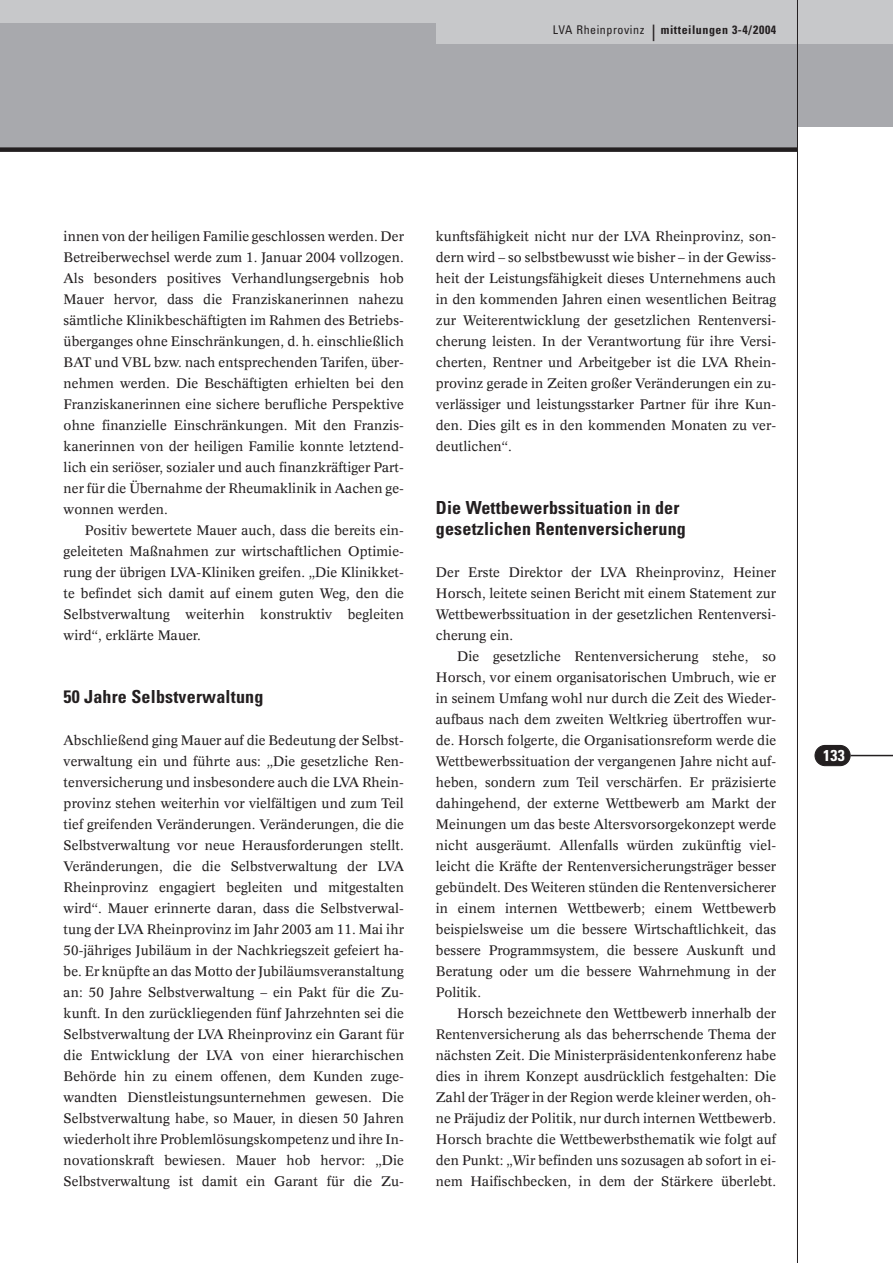
<style>
.page{position:relative;width:893px;height:1263px;background:#fff}
.page>*{position:absolute;margin:0;border:0;box-sizing:border-box;transform-origin:0 0}
.t1{font:700 condensed 18px/21px "Univers";letter-spacing:.01em;color:#231f20}
.t2{font:700 condensed 15.75px "Univers";color:#fff}
.t3{font:13.5px/21px "Concorde";letter-spacing:.005em;color:#231f20;text-align:justify}
.t4{font:700 condensed 12px "Univers";letter-spacing:.045em;color:#231f20}
.s1{font-weight:400}
.s2{font-size:16.5px}
</style>
<div class="page">
<div style="left:0;top:0;width:892px;height:126px;background:#a8a9ad"></div>
<div style="left:436px;top:0;width:456px;height:43px;background:#c7c8ca"></div>
<hr style="left:850px;top:755px;width:42px;height:1px;background:#231f20">
<svg style="left:814px;top:745px;width:36px;height:21px"></svg>
<div style="left:0;top:0;width:436px;height:22px;background:#c7c8ca"></div>
<div style="left:0;top:126px;width:797px;height:24px;background:#a8a9ad"></div>
<div style="left:0;top:147px;width:797px;height:5px;background:#231f20"></div>
<hr style="left:797px;top:0;width:1px;height:1263px;background:#231f20">
<p class="t4" style="left:553px;top:25px;width:225px"><span class="s1">LVA Rheinprovinz</span> <span class="s2">|</span> mitteilungen 3-4/2004</p>
<p class="t3" style="left:64px;top:227px;width:342px">innen von der heiligen Familie geschlossen werden. Der Betreiberwechsel werde zum 1. Januar 2004 vollzogen.<br>Als besonders positives Verhandlungsergebnis hob Mauer hervor, dass die Franziskanerinnen nahezu sämtliche Klinikbeschäftigten im Rahmen des Betriebs&shy;überganges ohne Einschränkungen, d. h. einschließlich BAT und VBL bzw. nach entsprechenden Tarifen, über&shy;nehmen werden. Die Beschäftigten erhielten bei den Franziskanerinnen eine sichere berufliche Perspektive ohne finanzielle Einschränkungen. Mit den Franzis&shy;kanerinnen von der heiligen Familie konnte letztend&shy;lich ein seriöser, sozialer und auch finanzkräftiger Part&shy;ner für die Übernahme der Rheumaklinik in Aachen ge&shy;wonnen werden.</p>
<p class="t3" style="left:64px;top:521px;width:342px;text-indent:21px">Positiv bewertete Mauer auch, dass die bereits ein&shy;geleiteten Maßnahmen zur wirtschaftlichen Optimie&shy;rung der übrigen LVA-Kliniken greifen. „Die Klinikket&shy;te befindet sich damit auf einem guten Weg, den die Selbstverwaltung weiterhin konstruktiv begleiten wird“, erklärte Mauer.</p>
<h1 class="t1" style="left:64px;top:688px;width:201px">50 Jahre Selbstverwaltung</h1>
<p class="t3" style="left:64px;top:731px;width:342px">Abschließend ging Mauer auf die Bedeutung der Selbst&shy;verwaltung ein und führte aus: „Die gesetzliche Ren&shy;tenversicherung und insbesondere auch die LVA Rhein&shy;provinz stehen weiterhin vor vielfältigen und zum Teil tief greifenden Veränderungen. Veränderungen, die die Selbstverwaltung vor neue Herausforderungen stellt.<br>Veränderungen, die die Selbstverwaltung der LVA Rheinprovinz engagiert begleiten und mitgestalten wird“. Mauer erinnerte daran, dass die Selbstverwal&shy;tung der LVA Rheinprovinz im Jahr 2003 am 11. Mai ihr 50-jähriges Jubiläum in der Nachkriegszeit gefeiert ha&shy;be. Er knüpfte an das Motto der Jubiläumsveranstaltung an: 50 Jahre Selbstverwaltung – ein Pakt für die Zu&shy;kunft. In den zurückliegenden fünf Jahrzehnten sei die Selbstverwaltung der LVA Rheinprovinz ein Garant für die Entwicklung der LVA von einer hierarchischen Behörde hin zu einem offenen, dem Kunden zuge&shy;wandten Dienstleistungsunternehmen gewesen. Die Selbstverwaltung habe, so Mauer, in diesen 50 Jahren wiederholt ihre Problemlösungskompetenz und ihre In&shy;novationskraft bewiesen. Mauer hob hervor: „Die Selbstverwaltung ist damit ein Garant für die Zu-</p>
<p class="t3" style="left:436px;top:227px;width:342px">kunftsfähigkeit nicht nur der LVA Rheinprovinz, son&shy;dern wird – so selbstbewusst wie bisher – in der Gewiss&shy;heit der Leistungsfähigkeit dieses Unternehmens auch in den kommenden Jahren einen wesentlichen Beitrag zur Weiterentwicklung der gesetzlichen Rentenversi&shy;cherung leisten. In der Verantwortung für ihre Versi&shy;cherten, Rentner und Arbeitgeber ist die LVA Rhein&shy;provinz gerade in Zeiten großer Veränderungen ein zu&shy;verlässiger und leistungsstarker Partner für ihre Kun&shy;den. Dies gilt es in den kommenden Monaten zu ver&shy;deutlichen“.</p>
<h1 class="t1" style="left:436px;top:499px;width:251px">Die Wettbewerbssituation in der gesetzlichen Rentenversicherung</h1>
<p class="t3" style="left:436px;top:563px;width:342px">Der Erste Direktor der LVA Rheinprovinz, Heiner Horsch, leitete seinen Bericht mit einem Statement zur Wettbewerbssituation in der gesetzlichen Rentenversi&shy;cherung ein.</p>
<p class="t3" style="left:436px;top:647px;width:342px;text-indent:21px">Die gesetzliche Rentenversicherung stehe, so Horsch, vor einem organisatorischen Umbruch, wie er in seinem Umfang wohl nur durch die Zeit des Wieder&shy;aufbaus nach dem zweiten Weltkrieg übertroffen wur&shy;de. Horsch folgerte, die Organisationsreform werde die Wettbewerbssituation der vergangenen Jahre nicht auf&shy;heben, sondern zum Teil verschärfen. Er präzisierte dahingehend, der externe Wettbewerb am Markt der Meinungen um das beste Altersvorsorgekonzept werde nicht ausgeräumt. Allenfalls würden zukünftig viel&shy;leicht die Kräfte der Rentenversicherungsträger besser gebündelt. Des Weiteren stünden die Rentenversicherer in einem internen Wettbewerb; einem Wettbewerb beispielsweise um die bessere Wirtschaftlichkeit, das bessere Programmsystem, die bessere Auskunft und Beratung oder um die bessere Wahrnehmung in der Politik.</p>
<p class="t3" style="left:436px;top:1004px;width:342px;text-indent:21px">Horsch bezeichnete den Wettbewerb innerhalb der Rentenversicherung als das beherrschende Thema der nächsten Zeit. Die Ministerpräsidentenkonferenz habe dies in ihrem Konzept ausdrücklich festgehalten: Die Zahl der Träger in der Region werde kleiner werden, oh&shy;ne Präjudiz der Politik, nur durch internen Wettbewerb.<br>Horsch brachte die Wettbewerbsthematik wie folgt auf den Punkt: „Wir befinden uns sozusagen ab sofort in ei&shy;nem Haifischbecken, in dem der Stärkere überlebt.</p>
<p class="t2" style="left:823px;top:749px;width:23px">133</p>
</div>
